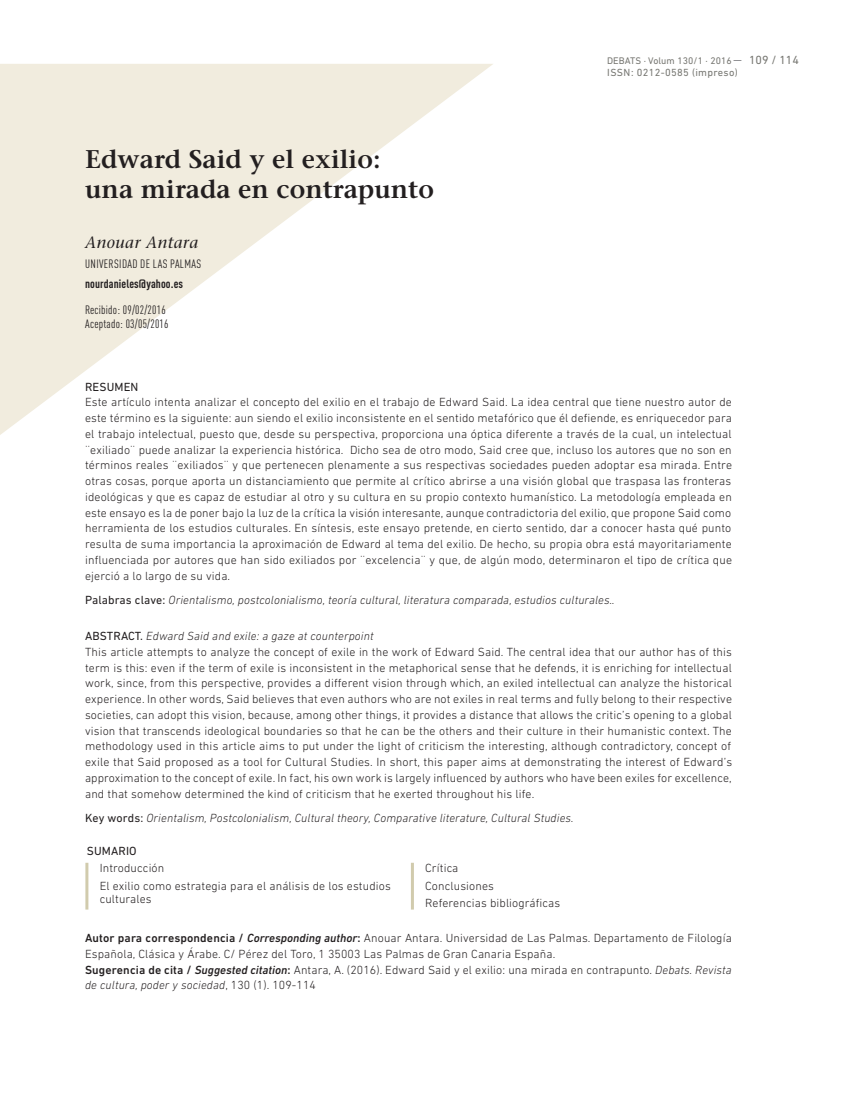
<style>
.page{position:relative;width:851px;height:1106px;background:#fff}
.page>*{position:absolute;margin:0;border:0;box-sizing:border-box;transform-origin:0 0}
.t1{font:600 25.5px/30px "Stone Serif";color:#231f20}
.t2{font:italic 16.5px "Stone Serif";letter-spacing:.03em;color:#231f20}
.t3{font:300 12px/15.8px "DIN Next LT Pro";letter-spacing:.01em;color:#231f20}
.t4{font:italic 300 12px "DIN Next LT Pro";letter-spacing:.01em;color:#231f20}
.t5{font:condensed 12px/14.4px "DIN Pro";letter-spacing:.02em;color:#231f20}
.t6{font:700 condensed 12px "DIN Pro";letter-spacing:.01em;color:#231f20}
.t7{font:12px "DIN Next LT Pro";letter-spacing:.01em;color:#231f20}
.t8{font:12px "DIN Next LT Pro";color:#777772}
.t9{font:10.5px "DIN Next LT Pro";letter-spacing:.03em;color:#777772}
.t10{font:9.75px "DIN Next LT Pro";letter-spacing:.01em;color:#777772}
.s1{font-size:9.75px;color:#6c6d70}
.s2{font-weight:400;font-style:normal}
.s3{font-weight:400}
.s4{font-style:italic}
.s5{font-weight:500}
.s6{font-weight:500;font-style:italic}
</style>
<div class="page">
<svg style="left:0;top:64px;width:493px;height:371px"></svg>
<hr style="left:85px;top:862px;width:3px;height:47px;background:#d1cbad">
<hr style="left:411px;top:862px;width:3px;height:47px;background:#d1cbad">
<h1 class="t1" style="left:85px;top:144px;width:350px">Edward Said y el exilio: una mirada en contrapunto</h1>
<h2 class="t2" style="left:85px;top:232px;width:115px">Anouar Antara</h2>
<p class="t5" style="left:85px;top:256px;width:117px">UNIVERSIDAD DE LAS PALMAS</p>
<p class="t6" style="left:85px;top:274px;width:100px">nourdanieles@yahoo.es</p>
<p class="t5" style="left:85px;top:301px;width:85px">Recibido: 09/02/2016<br>Aceptado: 03/05/2016</p>
<p class="t8" style="left:733px;top:53px;width:67px"><span class="s1">—</span> 109 / 114</p>
<p class="t10" style="left:607px;top:55px;width:126px">DEBATS · Volum 130/1 · 2016</p>
<p class="t9" style="left:607px;top:67px;width:132px">ISSN: 0212-0585 (impreso)</p>
<p class="t7" style="left:85px;top:379px;width:55px">RESUMEN</p>
<p class="t3" style="left:85px;top:394px;width:648px;text-align:justify">Este artículo intenta analizar el concepto del exilio en el trabajo de Edward Said. La idea central que tiene nuestro autor de este término es la siguiente: aun siendo el exilio inconsistente en el sentido metafórico que él defiende, es enriquecedor para el trabajo intelectual, puesto que, desde su perspectiva, proporciona una óptica diferente a través de la cual, un intelectual ¨exiliado¨ puede analizar la experiencia histórica. Dicho sea de otro modo, Said cree que, incluso los autores que no son en términos reales ¨exiliados¨ y que pertenecen plenamente a sus respectivas sociedades pueden adoptar esa mirada. Entre otras cosas, porque aporta un distanciamiento que permite al crítico abrirse a una visión global que traspasa las fronteras ideológicas y que es capaz de estudiar al otro y su cultura en su propio contexto humanístico. La metodología empleada en este ensayo es la de poner bajo la luz de la crítica la visión interesante, aunque contradictoria del exilio, que propone Said como herramienta de los estudios culturales. En síntesis, este ensayo pretende, en cierto sentido, dar a conocer hasta qué punto resulta de suma importancia la aproximación de Edward al tema del exilio. De hecho, su propia obra está mayoritariamente influenciada por autores que han sido exiliados por ¨excelencia¨ y que, de algún modo, determinaron el tipo de crítica que ejerció a lo largo de su vida.</p>
<p class="t4" style="left:85px;top:593px;width:531px"><span class="s2">Palabras clave:</span> Orientalismo, postcolonialismo, teoría cultural, literatura comparada, estudios culturales..</p>
<p class="t3" style="left:85px;top:628px;width:648px"><span class="s3">ABSTRACT.</span> <span class="s4">Edward Said and exile: a gaze at counterpoint<br></span>This article attempts to analyze the concept of exile in the work of Edward Said. The central idea that our author has of this term is this: even if the term of exile is inconsistent in the metaphorical sense that he defends, it is enriching for intellectual work, since, from this perspective, provides a different vision through which, an exiled intellectual can analyze the historical experience. In other words, Said believes that even authors who are not exiles in real terms and fully belong to their respective societies, can adopt this vision, because, among other things, it provides a distance that allows the critic’s opening to a global vision that transcends ideological boundaries so that he can be the others and their culture in their humanistic context. The methodology used in this article aims to put under the light of criticism the interesting, although contradictory, concept of exile that Said proposed as a tool for Cultural Studies. In short, this paper aims at demonstrating the interest of Edward’s approximation to the concept of exile. In fact, his own work is largely influenced by authors who have been exiles for excellence, and that somehow determined the kind of criticism that he exerted throughout his life.</p>
<p class="t4" style="left:85px;top:811px;width:490px"><span class="s2">Key words:</span> Orientalism, Postcolonialism, Cultural theory, Comparative literature, Cultural Studies.</p>
<p class="t7" style="left:87px;top:843px;width:51px">SUMARIO</p>
<p class="t3" style="left:100px;top:858px;width:292px;line-height:17.7px">Introducción<br>El exilio como estrategia para el análisis de los estudios</p>
<p class="t3" style="left:100px;top:891px;width:53px">culturales</p>
<p class="t3" style="left:425px;top:858px;width:136px;line-height:17.7px">Crítica<br>Conclusiones<br>Referencias bibliográficas</p>
<p class="t3" style="left:85px;top:930px;width:648px"><span class="s5">Autor para correspondencia /</span> <span class="s6">Corresponding author</span><span class="s5">:</span> Anouar Antara. Universidad de Las Palmas. Departamento de Filología Española, Clásica y Árabe. C/ Pérez del Toro, 1 35003 Las Palmas de Gran Canaria España.<br><span class="s5">Sugerencia de cita /</span> <span class="s6">Suggested citation</span><span class="s5">:</span> Antara, A. (2016). Edward Said y el exilio: una mirada en contrapunto. <span class="s4">Debats. Revista de cultura, poder y sociedad</span>, 130 (1). 109-114</p>
</div>
